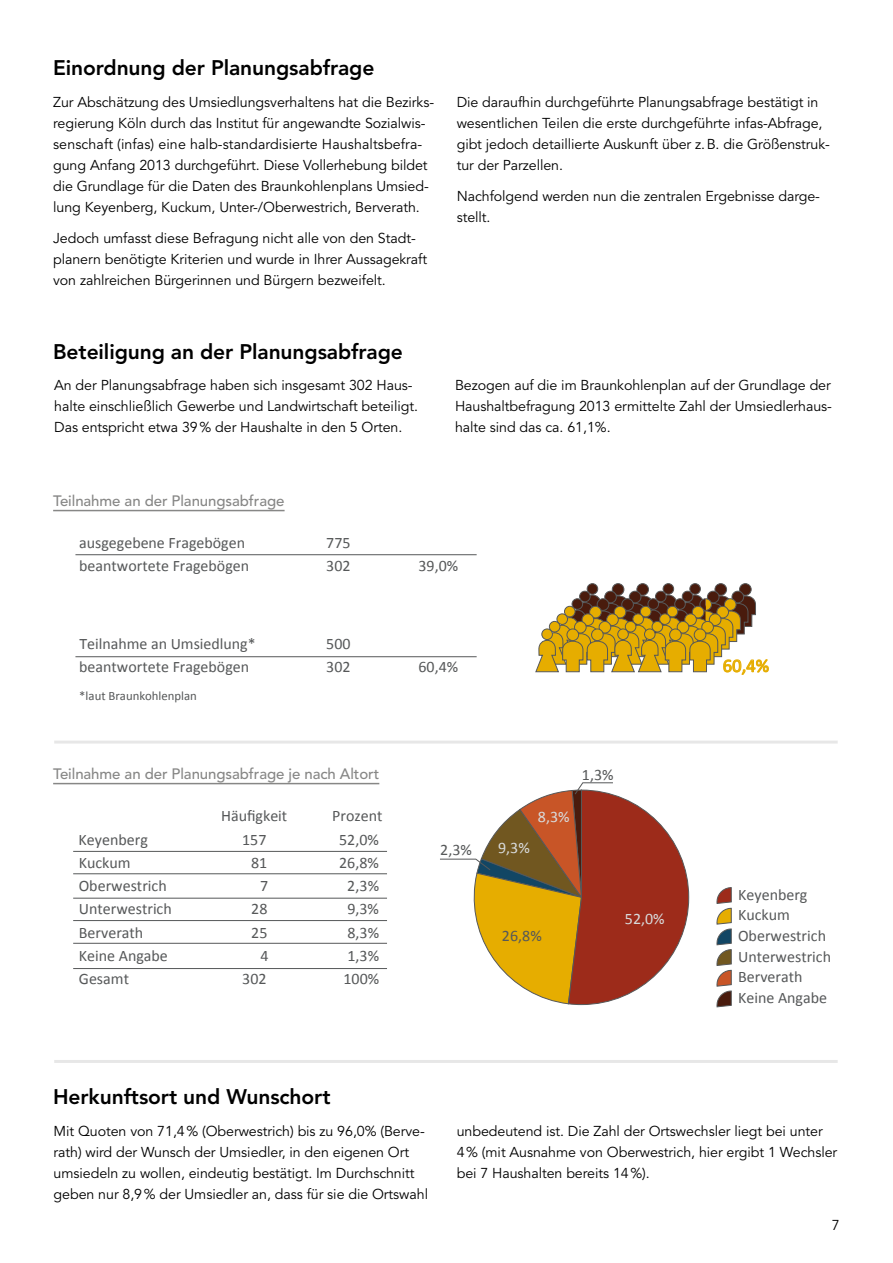
<style>
.page{position:relative;width:893px;height:1263px;background:#fff}
.page>*{position:absolute;margin:0;border:0;box-sizing:border-box;transform-origin:0 0}
.Head_Heavy_14{font:800 21px "Avenir";letter-spacing:-.005em;color:#000}
.t1{font:19.2px "Calibri";color:#565859}
.t2{font:18.6px "Calibri";color:#e6ad00}
.t3{font:16.05px/20.7px "Calibri";color:#565859}
.t4{font:16.05px "Calibri";color:#d8dadb}
.t5{font:15.9px "Calibri";color:#565859}
.Teaser__Unterstrich{font:500 15px "Avenir";letter-spacing:-.005em;color:#878786}
.Copy{font:14.25px/21px "Avenir";letter-spacing:-.005em;color:#000}
.Head_Heavy_14-2{font:14.25px/21px "Avenir";letter-spacing:-.005em;color:#000}
.t6{font:12.75px "Calibri";color:#565859}
</style>
<div class="page">
<hr style="left:53px;top:510px;width:232px;height:1px;background:#878786">
<hr style="left:53px;top:783px;width:326px;height:1px;background:#878786">
<hr style="left:73px;top:851px;width:314px;height:1px;background:#565859">
<hr style="left:73px;top:873px;width:314px;height:1px;background:#565859">
<hr style="left:73px;top:898px;width:314px;height:1px;background:#565859">
<hr style="left:73px;top:920px;width:314px;height:1px;background:#565859">
<hr style="left:73px;top:943px;width:314px;height:1px;background:#565859">
<hr style="left:73px;top:968px;width:314px;height:1px;background:#565859">
<svg style="left:716px;top:887px;width:15px;height:120px"></svg>
<svg style="left:440px;top:782px;width:249px;height:223px"></svg>
<hr style="left:75px;top:554px;width:402px;height:1px;background:#565859">
<hr style="left:75px;top:656px;width:402px;height:1px;background:#565859">
<div style="left:612px;top:584px;width:12px;height:11px;background:#491b0d;border-radius:50%"></div>
<div style="left:612px;top:583px;width:12px;height:12px;border:1px solid #565859;border-radius:50%"></div>
<div style="left:637px;top:584px;width:11px;height:11px;background:#491b0d;border-radius:50%"></div>
<div style="left:637px;top:583px;width:12px;height:12px;border:1px solid #565859;border-radius:50%"></div>
<div style="left:715px;top:584px;width:12px;height:11px;background:#491b0d;border-radius:50%"></div>
<div style="left:715px;top:583px;width:12px;height:12px;border:1px solid #565859;border-radius:50%"></div>
<div style="left:739px;top:584px;width:12px;height:11px;background:#491b0d;border-radius:50%"></div>
<div style="left:739px;top:583px;width:12px;height:12px;border:1px solid #565859;border-radius:50%"></div>
<div style="left:587px;top:584px;width:11px;height:10px;background:#491b0d;border-radius:50%"></div>
<div style="left:587px;top:583px;width:11px;height:11px;border:1px solid #565859;border-radius:50%"></div>
<div style="left:663px;top:584px;width:11px;height:10px;background:#491b0d;border-radius:50%"></div>
<div style="left:663px;top:583px;width:11px;height:11px;border:1px solid #565859;border-radius:50%"></div>
<div style="left:690px;top:584px;width:10px;height:10px;background:#491b0d;border-radius:50%"></div>
<div style="left:690px;top:583px;width:11px;height:11px;border:1px solid #565859;border-radius:50%"></div>
<div style="left:604px;top:591px;width:13px;height:12px;border:1px solid #565859;border-radius:50%"></div>
<div style="left:629px;top:591px;width:12px;height:12px;border:1px solid #565859;border-radius:50%"></div>
<div style="left:707px;top:591px;width:12px;height:12px;border:1px solid #565859;border-radius:50%"></div>
<div style="left:732px;top:591px;width:12px;height:12px;border:1px solid #565859;border-radius:50%"></div>
<div style="left:579px;top:591px;width:11px;height:11px;border:1px solid #565859;border-radius:50%"></div>
<div style="left:655px;top:591px;width:11px;height:11px;border:1px solid #565859;border-radius:50%"></div>
<div style="left:682px;top:591px;width:11px;height:11px;border:1px solid #565859;border-radius:50%"></div>
<svg style="left:535px;top:593px;width:234px;height:82px"></svg>
<hr style="left:54px;top:740px;width:784px;height:3px;background:#878786">
<hr style="left:54px;top:1060px;width:784px;height:3px;background:#878786">
<p class="Head_Heavy_14" style="left:53px;top:55px;width:323px">Einordnung der Planungsabfrage</p>
<p class="Head_Heavy_14-2" style="left:53px;top:91px;width:382px">Zur Abschätzung des Umsiedlungsverhaltens hat die Bezirks&shy;regierung Köln durch das Institut für angewandte Sozialwis&shy;senschaft (infas) eine halb-standardisierte Haushaltsbefra&shy;gung Anfang 2013 durchgeführt. Diese Vollerhebung bildet die Grundlage für die Daten des Braunkohlenplans Umsied&shy;lung Keyenberg, Kuckum, Unter-/Oberwestrich, Berverath.</p>
<p class="Copy" style="left:53px;top:228px;width:376px">Jedoch umfasst diese Befragung nicht alle von den Stadt&shy;planern benötigte Kriterien und wurde in Ihrer Aussagekraft von zahlreichen Bürgerinnen und Bürgern bezweifelt.</p>
<p class="Head_Heavy_14" style="left:53px;top:339px;width:351px">Beteiligung an der Planungsabfrage</p>
<p class="Copy" style="left:54px;top:375px;width:365px">An der Planungsabfrage haben sich insgesamt 302 Haus&shy;halte einschließlich Gewerbe und Landwirtschaft beteiligt.<br>Das entspricht etwa 39% der Haushalte in den 5 Orten.</p>
<p class="Copy" style="left:457px;top:92px;width:375px">Die daraufhin durchgeführte Planungsabfrage bestätigt in wesentlichen Teilen die erste durchgeführte infas-Abfrage, gibt jedoch detaillierte Auskunft über z.B. die Größenstruk&shy;tur der Parzellen.</p>
<p class="Copy" style="left:457px;top:186px;width:365px">Nachfolgend werden nun die zentralen Ergebnisse darge&shy;stellt.</p>
<p class="Copy" style="left:455px;top:375px;width:379px;text-align:justify">Bezogen auf die im Braunkohlenplan auf der Grundlage der Haushaltbefragung 2013 ermittelte Zahl der Umsiedlerhaus&shy;halte sind das ca. 61,1%.</p>
<p class="Teaser__Unterstrich" style="left:53px;top:492px;width:233px">Teilnahme an der Planungsabfrage</p>
<p class="t1" style="left:55px;top:492px;width:269px">Teilnahme an der Planungsabfrage</p>
<p class="t5" style="left:79px;top:533px;width:167px">ausgegebene Fragebögen</p>
<p class="t5" style="left:326px;top:533px;width:26px">775</p>
<p class="t5" style="left:79px;top:556px;width:171px">beantwortete Fragebögen</p>
<p class="t5" style="left:326px;top:556px;width:26px">302</p>
<p class="t5" style="left:418px;top:556px;width:41px">39,0%</p>
<p class="t5" style="left:79px;top:634px;width:178px">Teilnahme an Umsiedlung*</p>
<p class="t5" style="left:326px;top:634px;width:26px">500</p>
<p class="t5" style="left:79px;top:657px;width:171px">beantwortete Fragebögen</p>
<p class="t5" style="left:326px;top:657px;width:26px">302</p>
<p class="t5" style="left:418px;top:657px;width:41px">60,4%</p>
<p class="t2" style="left:723px;top:654px;width:48px">60,4%</p>
<p class="t6" style="left:79px;top:688px;width:119px">*laut Braunkohlenplan</p>
<p class="Teaser__Unterstrich" style="left:53px;top:765px;width:328px">Teilnahme an der Planungsabfrage je nach Altort</p>
<p class="t3" style="left:221px;top:806px;width:68px">Häufigkeit</p>
<p class="t3" style="left:332px;top:806px;width:52px">Prozent</p>
<p class="t3" style="left:79px;top:829px;width:71px">Keyenberg</p>
<p class="t3" style="left:242px;top:829px;width:26px">157</p>
<p class="t3" style="left:339px;top:829px;width:41px">52,0%</p>
<p class="t3" style="left:79px;top:852px;width:53px">Kuckum</p>
<p class="t3" style="left:251px;top:852px;width:18px">81</p>
<p class="t3" style="left:339px;top:852px;width:41px">26,8%</p>
<p class="t3" style="left:79px;top:875px;width:90px">Oberwestrich</p>
<p class="t3" style="left:260px;top:875px;width:10px">7</p>
<p class="t3" style="left:347px;top:875px;width:33px">2,3%</p>
<p class="t3" style="left:79px;top:899px;width:95px">Unterwestrich</p>
<p class="t3" style="left:251px;top:899px;width:18px">28</p>
<p class="t3" style="left:347px;top:899px;width:33px">9,3%</p>
<p class="t3" style="left:79px;top:922px;width:66px">Berverath</p>
<p class="t3" style="left:251px;top:922px;width:18px">25</p>
<p class="t3" style="left:347px;top:922px;width:33px">8,3%</p>
<p class="t3" style="left:79px;top:945px;width:91px">Keine Angabe</p>
<p class="t3" style="left:260px;top:945px;width:10px">4</p>
<p class="t3" style="left:347px;top:945px;width:33px">1,3%</p>
<p class="t3" style="left:79px;top:968px;width:52px">Gesamt</p>
<p class="t3" style="left:242px;top:968px;width:26px">302</p>
<p class="t3" style="left:343px;top:968px;width:37px">100%</p>
<p class="t3" style="left:440px;top:839px;width:33px">2,3%</p>
<p class="t4" style="left:498px;top:838px;width:33px">9,3%</p>
<p class="t4" style="left:538px;top:806px;width:33px">8,3%</p>
<p class="t3" style="left:582px;top:764px;width:33px">1,3%</p>
<p class="t3" style="left:502px;top:925px;width:41px">26,8%</p>
<p class="t4" style="left:625px;top:909px;width:41px">52,0%</p>
<p class="t3" style="left:738px;top:884px;width:95px">Keyenberg<br>Kuckum<br>Oberwestrich<br>Unterwestrich<br>Berverath<br>Keine Angabe</p>
<p class="Head_Heavy_14" style="left:53px;top:1084px;width:279px">Herkunftsort und Wunschort</p>
<p class="Copy" style="left:54px;top:1120px;width:376px">Mit Quoten von 71,4% (Oberwestrich) bis zu 96,0% (Berve&shy;rath) wird der Wunsch der Umsiedler, in den eigenen Ort umsiedeln zu wollen, eindeutig bestätigt. Im Durchschnitt geben nur 8,9% der Umsiedler an, dass für sie die Ortswahl</p>
<p class="Copy" style="left:457px;top:1120px;width:382px">unbedeutend ist. Die Zahl der Ortswechsler liegt bei unter<br>4% (mit Ausnahme von Oberwestrich, hier ergibt 1 Wechsler bei 7 Haushalten bereits 14%).</p>
<p class="Head_Heavy_14-2" style="left:832px;top:1215px;width:9px">7</p>
</div>
